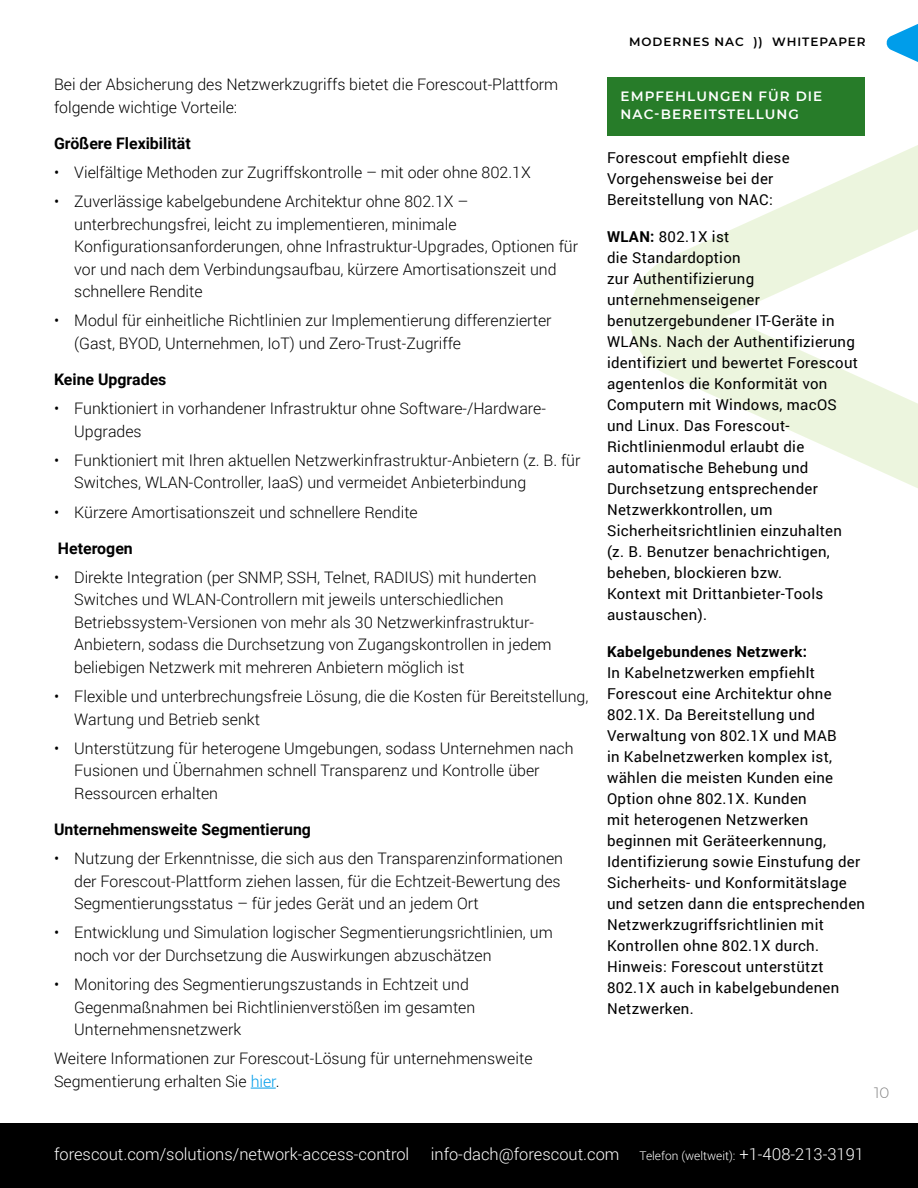
<style>
.page{position:relative;width:918px;height:1188px;background:#fff}
.page>*{position:absolute;margin:0;border:0;box-sizing:border-box;transform-origin:0 0}
.footer_text{font:300 16.5px "Roboto";color:#fff}
.body_copy{font:300 15.9px/22.5px "Roboto";color:#000}
.body_copy-2{font:700 15.9px "Roboto";color:#000}
.column_copy_-_black{font:15px/21px "Roboto";letter-spacing:.02em;color:#000}
.t1{font:300 15px "Montserrat";color:#808080}
.special_column_heade{font:600 13.5px/18px "Montserrat";letter-spacing:.08em;color:#fff}
.footer_text-2{font:300 12px "Roboto";color:#fff}
.white_paper_name_hea{font:600 12px "Montserrat";letter-spacing:.08em;color:#000}
.s1{color:#009dea}
.s2{font-weight:700}
.s3{font-size:16.5px}
</style>
<div class="page">
<svg style="left:886px;top:24px;width:32px;height:38px"></svg>
<svg style="left:251px;top:1088px;width:25px;height:1px"></svg>
<div style="left:607px;top:77px;width:258px;height:58px;background:#277c29"></div>
<svg style="left:630px;top:145px;width:288px;height:343px"></svg>
<div style="left:0;top:1123px;width:918px;height:65px;background:#000"></div>
<p class="body_copy" style="left:54px;top:73px;width:506px">Bei der Absicherung des Netzwerkzugriffs bietet die Forescout-Plattform folgende wichtige Vorteile:</p>
<p class="body_copy-2" style="left:54px;top:132px;width:138px">Größere Flexibilität</p>
<p class="body_copy" style="left:54px;top:160px;width:478px">• Vielfältige Methoden zur Zugriffskontrolle – mit oder ohne 802.1X</p>
<p class="body_copy" style="left:74px;top:190px;width:505px;text-indent:-20px">• Zuverlässige kabelgebundene Architektur ohne 802.1X – unterbrechungsfrei, leicht zu implementieren, minimale Konfigurationsanforderungen, ohne Infrastruktur-Upgrades, Optionen für vor und nach dem Verbindungsaufbau, kürzere Amortisationszeit und schnellere Rendite</p>
<p class="body_copy" style="left:74px;top:309px;width:479px;text-indent:-20px">• Modul für einheitliche Richtlinien zur Implementierung differenzierter (Gast, BYOD, Unternehmen, IoT) und Zero-Trust-Zugriffe</p>
<p class="body_copy-2" style="left:54px;top:368px;width:114px">Keine Upgrades</p>
<p class="body_copy" style="left:74px;top:397px;width:473px;text-indent:-20px">• Funktioniert in vorhandener Infrastruktur ohne Software-/Hardware-<br>Upgrades</p>
<p class="body_copy" style="left:74px;top:448px;width:508px;text-indent:-20px">• Funktioniert mit Ihren aktuellen Netzwerkinfrastruktur-Anbietern (z. B. für<br>Switches, WLAN-Controller, IaaS) und vermeidet Anbieterbindung</p>
<p class="body_copy" style="left:54px;top:500px;width:365px">• Kürzere Amortisationszeit und schnellere Rendite</p>
<p class="body_copy-2" style="left:58px;top:537px;width:76px">Heterogen</p>
<p class="body_copy" style="left:74px;top:565px;width:479px;text-indent:-20px">• Direkte Integration (per SNMP, SSH, Telnet, RADIUS) mit hunderten Switches und WLAN-Controllern mit jeweils unterschiedlichen Betriebssystem-Versionen von mehr als 30 Netzwerkinfrastruktur-Anbietern, sodass die Durchsetzung von Zugangskontrollen in jedem beliebigen Netzwerk mit mehreren Anbietern möglich ist</p>
<p class="body_copy" style="left:74px;top:685px;width:516px;text-indent:-20px">• Flexible und unterbrechungsfreie Lösung, die die Kosten für Bereitstellung,<br>Wartung und Betrieb senkt</p>
<p class="body_copy" style="left:74px;top:736px;width:501px;text-indent:-20px">• Unterstützung für heterogene Umgebungen, sodass Unternehmen nach<br>Fusionen und Übernahmen schnell Transparenz und Kontrolle über<br>Ressourcen erhalten</p>
<p class="body_copy-2" style="left:54px;top:818px;width:258px">Unternehmensweite Segmentierung</p>
<p class="body_copy" style="left:74px;top:847px;width:490px;text-indent:-20px">• Nutzung der Erkenntnisse, die sich aus den Transparenzinformationen der Forescout-Plattform ziehen lassen, für die Echtzeit-Bewertung des<br>Segmentierungsstatus – für jedes Gerät und an jedem Ort</p>
<p class="body_copy" style="left:74px;top:921px;width:480px;text-indent:-20px">• Entwicklung und Simulation logischer Segmentierungsrichtlinien, um noch vor der Durchsetzung die Auswirkungen abzuschätzen</p>
<p class="body_copy" style="left:74px;top:973px;width:403px;text-indent:-20px">• Monitoring des Segmentierungszustands in Echtzeit und<br>Gegenmaßnahmen bei Richtlinienverstößen im gesamten<br>Unternehmensnetzwerk</p>
<p class="body_copy" style="left:54px;top:1047px;width:480px">Weitere Informationen zur Forescout-Lösung für unternehmensweite<br>Segmentierung erhalten Sie <span class="s1">hier</span>.</p>
<p class="white_paper_name_hea" style="left:629px;top:34px;width:238px">MODERNES NAC )) WHITEPAPER</p>
<p class="special_column_heade" style="left:621px;top:87px;width:203px">EMPFEHLUNGEN FÜR DIE<br>NAC-BEREITSTELLUNG</p>
<p class="column_copy_-_black" style="left:607px;top:147px;width:184px">Forescout empfiehlt diese<br>Vorgehensweise bei der<br>Bereitstellung von NAC:</p>
<p class="column_copy_-_black" style="left:607px;top:226px;width:253px"><span class="s2">WLAN:</span> 802.1X ist<br>die Standardoption<br>zur Authentifizierung unternehmenseigener benutzergebundener IT-Geräte in<br>WLANs. Nach der Authentifizierung identifiziert und bewertet Forescout agentenlos die Konformität von<br>Computern mit Windows, macOS und Linux. Das Forescout-<br>Richtlinienmodul erlaubt die automatische Behebung und<br>Durchsetzung entsprechender<br>Netzwerkkontrollen, um<br>Sicherheitsrichtlinien einzuhalten (z. B. Benutzer benachrichtigen, beheben, blockieren bzw.<br>Kontext mit Drittanbieter-Tools austauschen).</p>
<p class="column_copy_-_black" style="left:607px;top:641px;width:260px"><span class="s2">Kabelgebundenes Netzwerk:<br></span>In Kabelnetzwerken empfiehlt<br>Forescout eine Architektur ohne<br>802.1X. Da Bereitstellung und<br>Verwaltung von 802.1X und MAB<br>in Kabelnetzwerken komplex ist, wählen die meisten Kunden eine<br>Option ohne 802.1X. Kunden<br>mit heterogenen Netzwerken beginnen mit Geräteerkennung,<br>Identifizierung sowie Einstufung der<br>Sicherheits- und Konformitätslage und setzen dann die entsprechenden<br>Netzwerkzugriffsrichtlinien mit<br>Kontrollen ohne 802.1X durch.<br>Hinweis: Forescout unterstützt<br>802.1X auch in kabelgebundenen<br>Netzwerken.</p>
<p class="t1" style="left:874px;top:1082px;width:17px">10</p>
<p class="footer_text" style="left:54px;top:1143px;width:357px">forescout.com/solutions/network-access-control</p>
<p class="footer_text" style="left:431px;top:1143px;width:190px">info-dach@forescout.com</p>
<p class="footer_text-2" style="left:640px;top:1148px;width:226px">Telefon (weltweit): <span class="s3">+1-408-213-3191</span></p>
</div>
